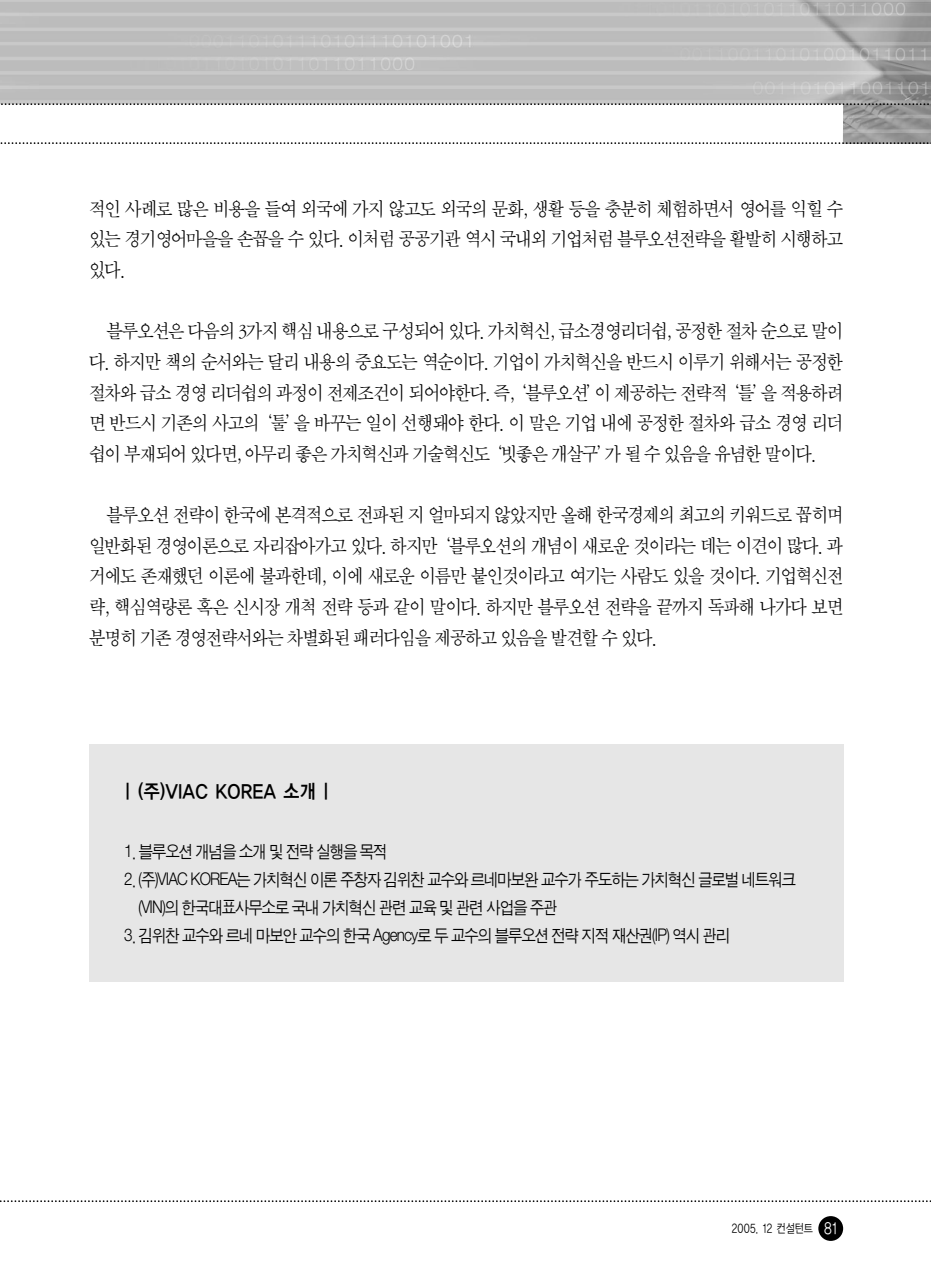
<style>
.page{position:relative;width:931px;height:1280px;background:#fff}
.page>*{position:absolute;margin:0;border:0;box-sizing:border-box;transform-origin:0 0}
.t1{font:20.12px/30.6px "Sand Sm";letter-spacing:-.045em;color:#000;text-align:justify;scale:.9 1}
.t2{font:19.25px "YGO14";letter-spacing:-.07em;color:#000;scale:.9 1}
.t3{font:17.5px/28px "Sand Jg";letter-spacing:-.055em;color:#000;scale:.9 1}
.t4{font:12.25px "YGO12";letter-spacing:-.07em;color:#000;scale:.8 1}
.s1{font-size:15.75px;color:#fff}
</style>
<div class="page">
<div style="left:818px;top:1215px;width:25px;height:25px;background:#000;border-radius:50%"></div>
<svg style="left:1px;top:1200px;width:930px;height:1px"></svg>
<img style="left:0;top:0;width:931px;height:142px">
<div style="left:0;top:104px;width:843px;height:40px;background:#fff"></div>
<svg style="left:0;top:103px;width:931px;height:2px"></svg>
<svg style="left:0;top:142px;width:931px;height:2px"></svg>
<div style="left:89px;top:744px;width:754px;height:237px;background:#e6e6e6"></div>
<p class="t1" style="left:89px;top:194px;width:839px">적인 사례로 많은 비용을 들여 외국에 가지 않고도 외국의 문화, 생활 등을 충분히 체험하면서 영어를 익힐 수 있는 경기영어마을을 손꼽을 수 있다. 이처럼 공공기관 역시 국내외 기업처럼 블루오션전략을 활발히 시행하고 있다.</p>
<p class="t1" style="left:89px;top:317px;width:839px;text-indent:17px">블루오션은 다음의 3가지 핵심 내용으로 구성되어 있다. 가치혁신, 급소경영리더쉽, 공정한 절차 순으로 말이 다. 하지만 책의 순서와는 달리 내용의 중요도는 역순이다. 기업이 가치혁신을 반드시 이루기 위해서는 공정한 절차와 급소 경영 리더쉽의 과정이 전제조건이 되어야한다. 즉, ‘블루오션’이 제공하는 전략적‘틀’을 적용하려 면 반드시 기존의 사고의‘툴’을 바꾸는 일이 선행돼야 한다. 이 말은 기업 내에 공정한 절차와 급소 경영 리더 쉽이 부재되어 있다면, 아무리 좋은 가치혁신과 기술혁신도‘빗좋은 개살구’가 될 수 있음을 유념한 말이다.</p>
<p class="t1" style="left:89px;top:501px;width:839px;text-indent:17px">블루오션 전략이 한국에 본격적으로 전파된 지 얼마되지 않았지만 올해 한국경제의 최고의 키워드로 꼽히며 일반화된 경영이론으로 자리잡아가고 있다. 하지만‘블루오션의 개념이 새로운 것이라는 데는 이견이 많다. 과 거에도 존재했던 이론에 불과한데, 이에 새로운 이름만 붙인것이라고 여기는 사람도 있을 것이다. 기업혁신전 략, 핵심역량론 혹은 신시장 개척 전략 등과 같이 말이다. 하지만 블루오션 전략을 끝까지 독파해 나가다 보면 분명히 기존 경영전략서와는 차별화된 패러다임을 제공하고 있음을 발견할 수 있다.</p>
<p class="t2" style="left:124px;top:782px;width:230px">| (주)VIAC KOREA 소개 |</p>
<p class="t3" style="left:124px;top:838px;width:294px">1. 블루오션 개념을 소개 및 전략 실행을 목적</p>
<p class="t3" style="left:139px;top:866px;width:732px;text-indent:-14px">2. (주)VIAC KOREA는 가치혁신 이론 주창자 김위찬 교수와 르네마보완 교수가 주도하는 가치혁신 글로벌 네트워크 (VIN)의 한국대표사무소로 국내 가치혁신 관련 교육 및 관련 사업을 주관</p>
<p class="t3" style="left:124px;top:922px;width:675px">3. 김위찬 교수와 르네 마보안 교수의 한국 Agency로 두 교수의 블루오션 전략 지적 재산권(IP) 역시 관리</p>
<p class="t4" style="left:731px;top:1222px;width:134px">2005. 12 컨설턴트 <span class="s1">81</span></p>
</div>
